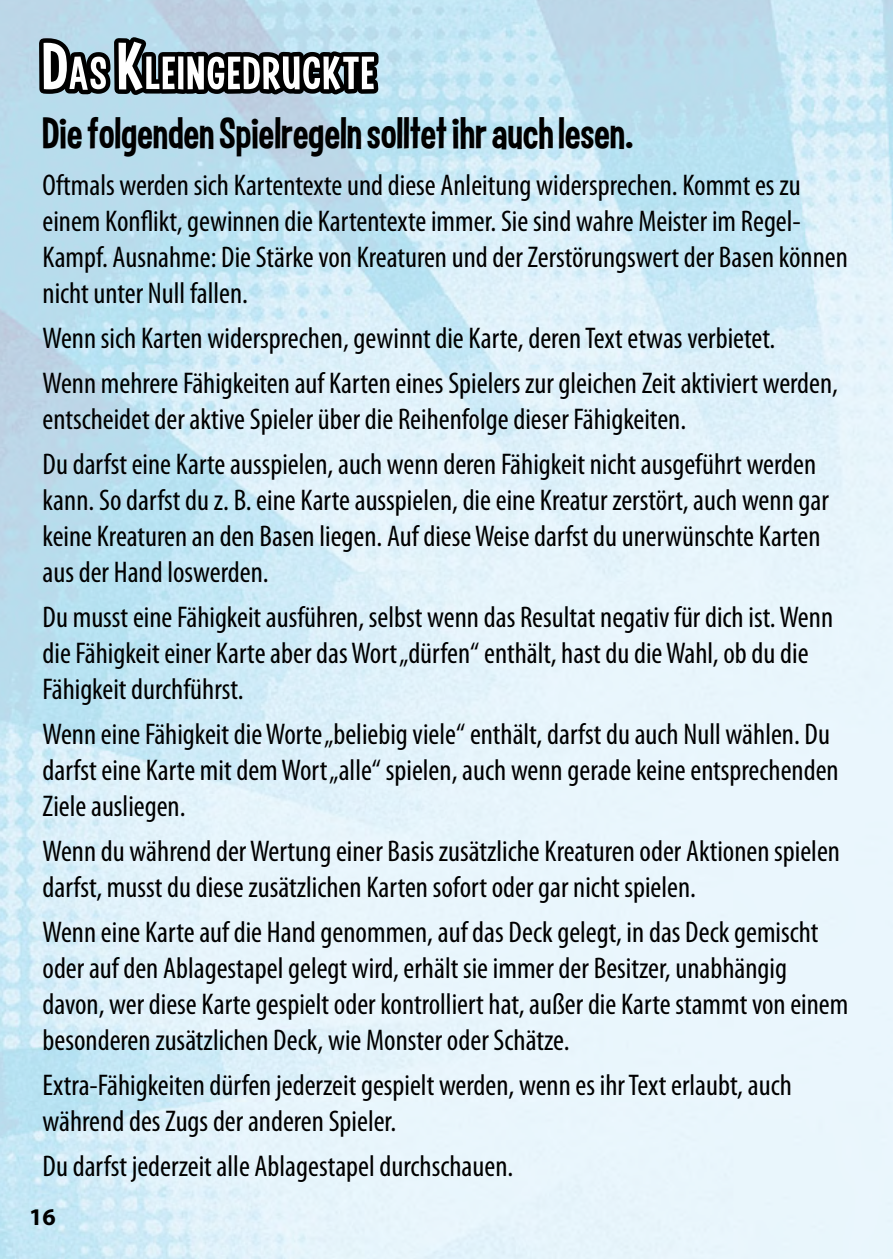
<style>
.page{position:relative;width:893px;height:1259px;background:#fff}
.page>*{position:absolute;margin:0;border:0;box-sizing:border-box;transform-origin:0 0}
.t1{font:50.4px "Curse Casual JVE";letter-spacing:.035em;color:#fff}
.t2{font:48px "Curse Casual JVE";color:#000}
.t3{font:condensed 30px/36px "Myriad Pro";color:#000}
.t4{font:700 24px "Myriad Pro";color:#000}
.s1{font-size:72px}
</style>
<div class="page">
<svg style="left:35px;top:14px;width:348px;height:114px;background:#788c96"></svg>
<h1 class="t1" style="left:43px;top:47px;width:334px"><span class="s1">D</span>AS <span class="s1">K</span>LEINGEDRUCKTE</h1>
<h2 class="t2" style="left:43px;top:108px;width:592px">Die folgenden Spielregeln solltet ihr auch lesen.</h2>
<p class="t3" style="left:43px;top:167px;width:807px">Oftmals werden sich Kartentexte und diese Anleitung widersprechen. Kommt es zu einem Konflikt, gewinnen die Kartentexte immer. Sie sind wahre Meister im Regel-Kampf. Ausnahme: Die Stärke von Kreaturen und der Zerstörungswert der Basen können nicht unter Null fallen.</p>
<p class="t3" style="left:43px;top:315px;width:797px;line-height:45px">Wenn sich Karten widersprechen, gewinnt die Karte, deren Text etwas verbietet.<br>Wenn mehrere Fähigkeiten auf Karten eines Spielers zur gleichen Zeit aktiviert werden,</p>
<p class="t3" style="left:43px;top:396px;width:775px;line-height:45px">entscheidet der aktive Spieler über die Reihenfolge dieser Fähigkeiten.<br>Du darfst eine Karte ausspielen, auch wenn deren Fähigkeit nicht ausgeführt werden</p>
<p class="t3" style="left:43px;top:482px;width:788px">kann. So darfst du z. B. eine Karte ausspielen, die eine Kreatur zerstört, auch wenn gar keine Kreaturen an den Basen liegen. Auf diese Weise darfst du unerwünschte Karten aus der Hand loswerden.</p>
<p class="t3" style="left:43px;top:599px;width:792px">Du musst eine Fähigkeit ausführen, selbst wenn das Resultat negativ für dich ist. Wenn die Fähigkeit einer Karte aber das Wort „dürfen“ enthält, hast du die Wahl, ob du die<br>Fähigkeit durchführst.</p>
<p class="t3" style="left:43px;top:716px;width:798px">Wenn eine Fähigkeit die Worte „beliebig viele“ enthält, darfst du auch Null wählen. Du darfst eine Karte mit dem Wort „alle“ spielen, auch wenn gerade keine entsprechenden<br>Ziele ausliegen.</p>
<p class="t3" style="left:43px;top:833px;width:799px">Wenn du während der Wertung einer Basis zusätzliche Kreaturen oder Aktionen spielen darfst, musst du diese zusätzlichen Karten sofort oder gar nicht spielen.</p>
<p class="t3" style="left:43px;top:914px;width:807px">Wenn eine Karte auf die Hand genommen, auf das Deck gelegt, in das Deck gemischt oder auf den Ablagestapel gelegt wird, erhält sie immer der Besitzer, unabhängig davon, wer diese Karte gespielt oder kontrolliert hat, außer die Karte stammt von einem besonderen zusätzlichen Deck, wie Monster oder Schätze.</p>
<p class="t3" style="left:43px;top:1067px;width:751px">Extra-Fähigkeiten dürfen jederzeit gespielt werden, wenn es ihr Text erlaubt, auch während des Zugs der anderen Spieler.</p>
<p class="t3" style="left:43px;top:1148px;width:472px">Du darfst jederzeit alle Ablagestapel durchschauen.</p>
<p class="t4" style="left:29px;top:1201px;width:28px">16</p>
</div>
